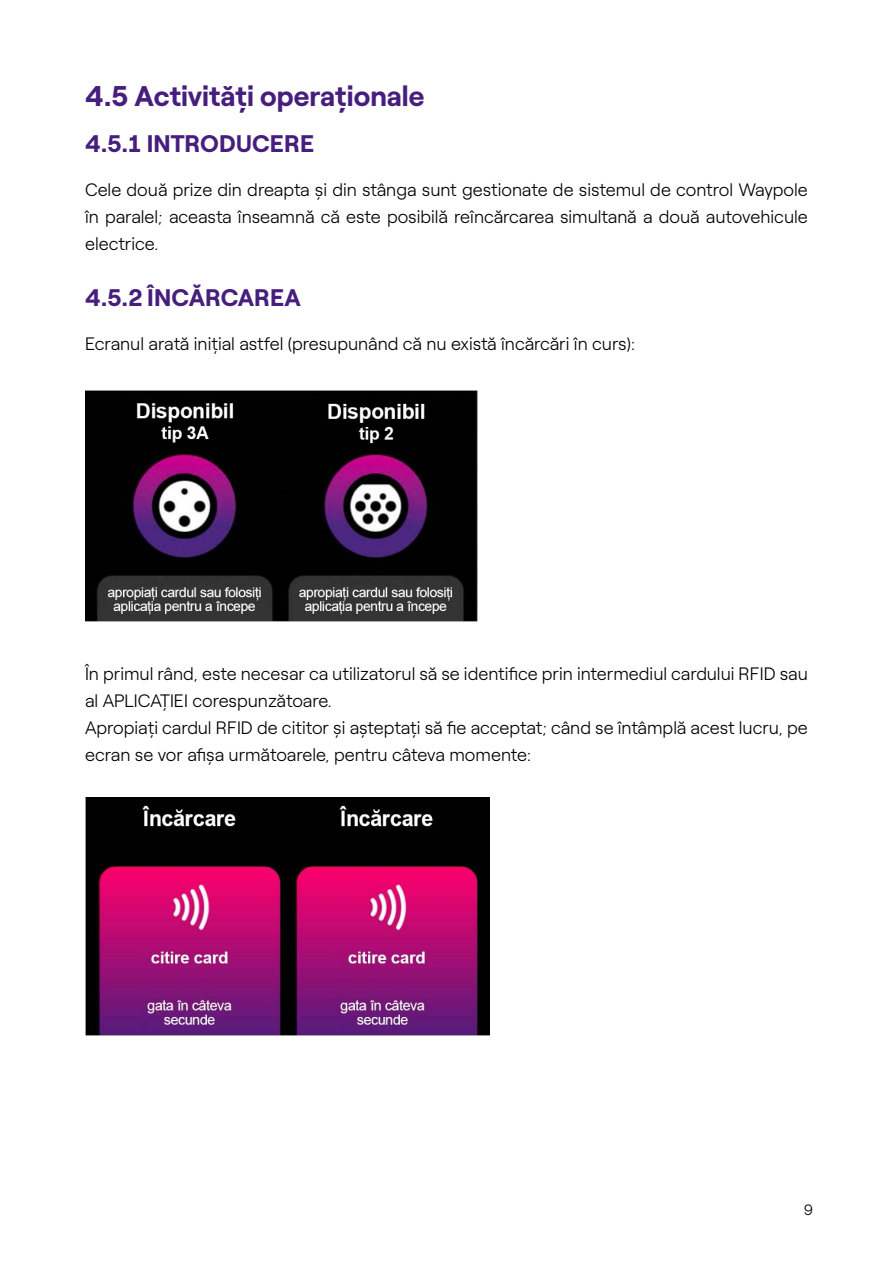
<style>
.page{position:relative;width:893px;height:1263px;background:#fff}
.page>*{position:absolute;margin:0;border:0;box-sizing:border-box;transform-origin:0 0}
.t1{font:700 28.5px "Roobert ENEL";letter-spacing:-.005em;color:#461e7d}
.t2{font:700 24px "Roobert ENEL";color:#461e7d}
.t3{font:300 18px/27px "Roobert ENEL";color:#000;text-align:justify}
.t4{font:300 15px "Roobert ENEL";color:#000}
</style>
<div class="page">
<img style="left:85px;top:390px;width:393px;height:232px">
<img style="left:85px;top:797px;width:405px;height:238px">
<h1 class="t1" style="left:85px;top:74px;width:341px">4.5 Activități operaționale</h1>
<h2 class="t2" style="left:85px;top:125px;width:231px">4.5.1 INTRODUCERE</h2>
<p class="t3" style="left:85px;top:175px;width:724px">Cele două prize din dreapta și din stânga sunt gestionate de sistemul de control Waypole în paralel; aceasta înseamnă că este posibilă reîncărcarea simultană a două autovehicule electrice.</p>
<h2 class="t2" style="left:85px;top:279px;width:217px">4.5.2 ÎNCĂRCAREA</h2>
<p class="t3" style="left:85px;top:329px;width:551px">Ecranul arată inițial astfel (presupunând că nu există încărcări în curs):</p>
<p class="t3" style="left:85px;top:659px;width:724px;text-align:left">În primul rând, este necesar ca utilizatorul să se identifice prin intermediul cardului RFID sau al APLICAȚIEI corespunzătoare.<br>Apropiați cardul RFID de cititor și așteptați să fie acceptat; când se întâmplă acest lucru, pe ecran se vor afișa următoarele, pentru câteva momente:</p>
<p class="t4" style="left:804px;top:1199px;width:11px">9</p>
</div>
